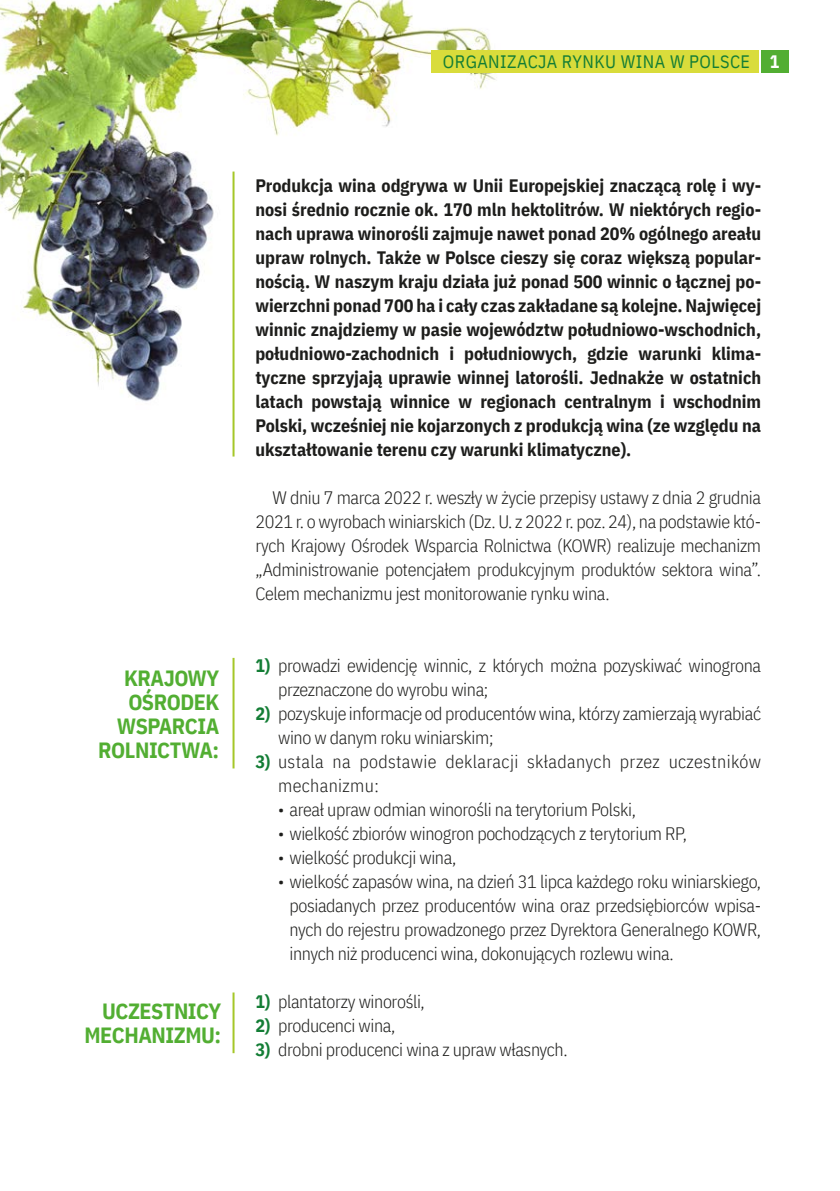
<style>
.page{position:relative;width:840px;height:1191px;background:#fff}
.page>*{position:absolute;margin:0;border:0;box-sizing:border-box;transform-origin:0 0}
.t1{font:700 22px/24px "IBM Plex Sans Cond";letter-spacing:-.02em;color:#52ae32;text-align:right}
.t2{font:300 18px/24px "IBM Plex Sans Cond";letter-spacing:-.02em;color:#1d1d1b;text-align:justify}
.t3{font:700 18px/24px "IBM Plex Sans Cond";color:#1d1d1b;text-align:justify}
.t4{font:300 18px/24px "IBM Plex Sans Cond";letter-spacing:.02em;color:#1d1d1b}
.t5{font:18px "IBM Plex Sans Cond";letter-spacing:.025em;color:#137d35}
.s1{font-weight:700;color:#fff}
.s2{font-weight:700;color:#137d35}
</style>
<div class="page">
<img style="left:0;top:0;width:497px;height:409px">
<hr style="left:232px;top:171px;width:2px;height:285px;background:#a5c728">
<hr style="left:232px;top:658px;width:2px;height:110px;background:#a5c728">
<hr style="left:232px;top:992px;width:2px;height:61px;background:#a5c728">
<div style="left:431px;top:50px;width:327px;height:23px;background:#d9dc3b"></div>
<div style="left:760px;top:50px;width:28px;height:23px;background:#52ae32"></div>
<p class="t5" style="left:442px;top:48px;width:338px">ORGANIZACJA RYNKU WINA W POLSCE <span class="s1">1</span></p>
<p class="t1" style="left:98px;top:664px;width:122px">KRAJOWY<br>OŚRODEK<br>WSPARCIA<br>ROLNICTWA:</p>
<p class="t1" style="left:84px;top:997px;width:138px">UCZESTNICY<br>MECHANIZMU:</p>
<p class="t3" style="left:255px;top:172px;width:507px">Produkcja wina odgrywa w Unii Europejskiej znaczącą rolę i wy&shy;nosi średnio rocznie ok. 170 mln hektolitrów. W niektórych regio&shy;nach uprawa winorośli zajmuje nawet ponad 20% ogólnego areału upraw rolnych. Także w Polsce cieszy się coraz większą popular&shy;nością. W naszym kraju działa już ponad 500 winnic o łącznej po&shy;wierzchni ponad 700 ha i cały czas zakładane są kolejne. Najwięcej winnic znajdziemy w pasie województw południowo-wschodnich, południowo-zachodnich i południowych, gdzie warunki klima&shy;tyczne sprzyjają uprawie winnej latorośli. Jednakże w ostatnich latach powstają winnice w regionach centralnym i wschodnim Polski, wcześniej nie kojarzonych z produkcją wina (ze względu na ukształtowanie terenu czy warunki klimatyczne).</p>
<p class="t2" style="left:255px;top:484px;width:507px;text-indent:17px">W dniu 7 marca 2022 r. weszły w życie przepisy ustawy z dnia 2 grudnia 2021 r. o wyrobach winiarskich (Dz. U. z 2022 r. poz. 24), na podstawie któ&shy;rych Krajowy Ośrodek Wsparcia Rolnictwa (KOWR) realizuje mechanizm „Administrowanie potencjałem produkcyjnym produktów sektora wina”.<br>Celem mechanizmu jest monitorowanie rynku wina.</p>
<p class="t2" style="left:278px;top:652px;width:484px;text-indent:-23px"><span class="s2">1)</span> prowadzi ewidencję winnic, z których można pozyskiwać winogrona przeznaczone do wyrobu wina;</p>
<p class="t2" style="left:278px;top:700px;width:484px;text-indent:-23px"><span class="s2">2)</span> pozyskuje informacje od producentów wina, którzy zamierzają wyrabiać wino w danym roku winiarskim;</p>
<p class="t4" style="left:278px;top:748px;width:484px;text-indent:-23px"><span class="s2">3)</span> ustala na podstawie deklaracji składanych przez uczestników mechanizmu:</p>
<p class="t2" style="left:278px;top:796px;width:359px">• areał upraw odmian winorośli na terytorium Polski,</p>
<p class="t2" style="left:278px;top:820px;width:410px">• wielkość zbiorów winogron pochodzących z terytorium RP,</p>
<p class="t2" style="left:278px;top:844px;width:180px">• wielkość produkcji wina,</p>
<p class="t2" style="left:289px;top:868px;width:473px;text-indent:-11px">• wielkość zapasów wina, na dzień 31 lipca każdego roku winiarskiego, posiadanych przez producentów wina oraz przedsiębiorców wpisa&shy;nych do rejestru prowadzonego przez Dyrektora Generalnego KOWR, innych niż producenci wina, dokonujących rozlewu wina.</p>
<p class="t2" style="left:255px;top:988px;width:171px"><span class="s2">1)</span> plantatorzy winorośli,</p>
<p class="t2" style="left:255px;top:1012px;width:141px"><span class="s2">2)</span> producenci wina,</p>
<p class="t2" style="left:255px;top:1036px;width:313px"><span class="s2">3)</span> drobni producenci wina z upraw własnych.</p>
</div>
